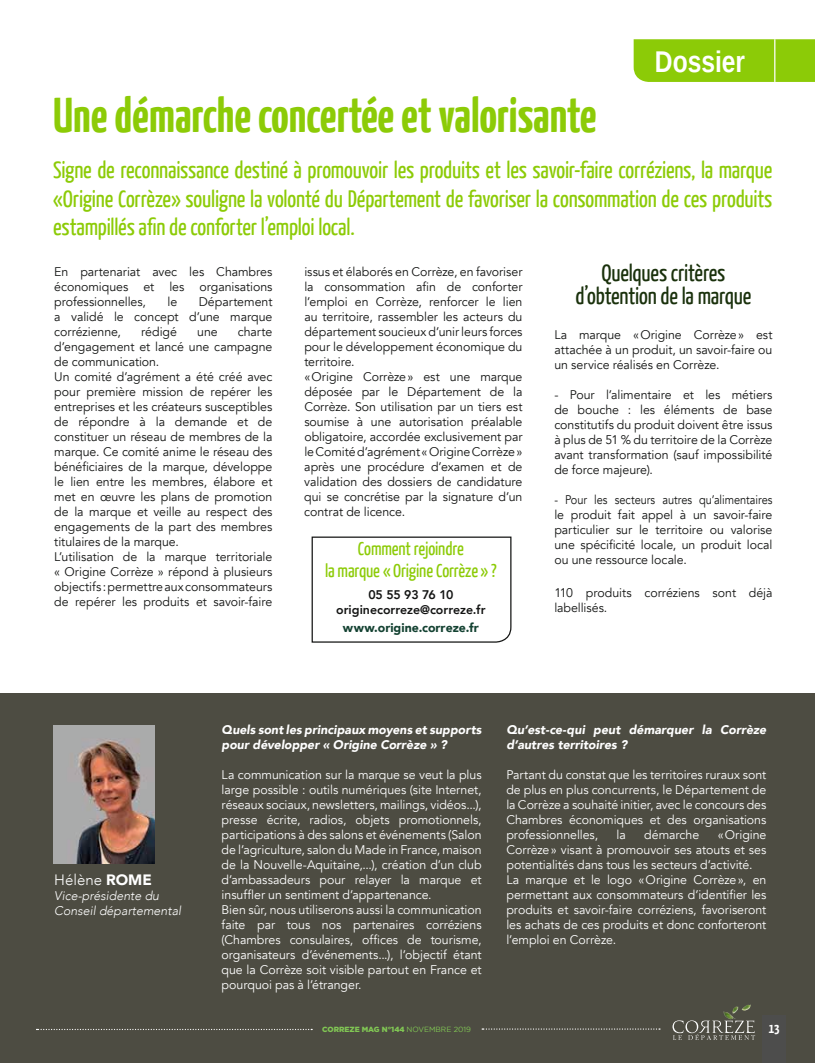
<style>
.page{position:relative;width:815px;height:1063px;background:#fff}
.page>*{position:absolute;margin:0;border:0;box-sizing:border-box;transform-origin:0 0}
.t1{font:700 48.75px "Yanone Kaffeesatz";color:#8ccb07}
.t2{font:700 30px "Liberation Sans Narrow";color:#fff}
.t3{font:23.75px/28.5px "Yanone Kaffeesatz";letter-spacing:-.01em;color:#8ccb07;text-align:justify}
.t4{font:23.75px/23.5px "Yanone Kaffeesatz";letter-spacing:-.01em;color:#1a310c;text-align:center}
.t5{font:18.75px/22.5px "Yanone Kaffeesatz";letter-spacing:-.01em;color:#8ccb07;text-align:center}
.t6{font:300 15px "Avenir";color:#fff}
.t7{font:700 13.75px "Yanone Kaffeesatz";color:#fff}
.t8{font:12.5px/15px "Avenir";letter-spacing:-.005em;color:#131413;text-align:justify}
.t9{font:12.5px/15px "Avenir";letter-spacing:-.005em;color:#fff}
.t10{font:12.5px/15px "Avenir";letter-spacing:-.005em;color:#131413;text-align:justify;scale:.88 1}
.t11{font:italic 900 12.5px/15px "Avenir";color:#fff}
.t12{font:italic 300 12.5px/15px "Avenir";color:#fff}
.t13{font:800 12.5px/15px "Avenir";color:#131413;text-align:center}
.t14{font:900 12.5px "Avenir";color:#144232}
.t15{font:900 7.5px "Gotham";color:#81c754}
.s1{font-family:"Avenir Next Condensed";font-weight:200;font-size:28.75px;color:#94cbd2}
.s2{font-weight:900}
.s3{font-weight:400}
</style>
<div class="page">
<div style="left:0;top:694px;width:815px;height:369px;background:#4d4c42"></div>
<div style="left:762px;top:1015px;width:24px;height:48px;background:#4d4d4c"></div>
<svg style="left:672px;top:1004px;width:83px;height:36px"></svg>
<svg style="left:482px;top:1028px;width:178px;height:2px"></svg>
<svg style="left:37px;top:1029px;width:275px;height:1px"></svg>
<div style="left:634px;top:39px;width:181px;height:43px;background:#8ccb07"></div>
<hr style="left:774px;top:39px;width:1px;height:43px;background:#fff">
<svg style="left:311px;top:536px;width:201px;height:107px"></svg>
<img style="left:53px;top:726px;width:102px;height:137px">
<h2 class="t2" style="left:655px;top:41px;width:99px">Dossier<span class="s1">4</span></h2>
<h1 class="t1" style="left:53px;top:85px;width:545px">Une démarche concertée et valorisante</h1>
<p class="t3" style="left:53px;top:155px;width:721px">Signe de reconnaissance destiné à promouvoir les produits et les savoir-faire corréziens, la marque «Origine Corrèze» souligne la volonté du Département de favoriser la consommation de ces produits estampillés afin de conforter l’emploi local.</p>
<p class="t8" style="left:54px;top:264px;width:220px">En partenariat avec les Chambres économiques et les organisations professionnelles,</p>
<p class="t8" style="left:168px;top:294px;width:11px">le</p>
<p class="t8" style="left:54px;top:294px;width:220px;text-indent:144px">Département a validé le concept d’une marque corrézienne,</p>
<p class="t8" style="left:54px;top:324px;width:220px;text-align:left;text-indent:184px">charte d’engagement et lancé une campagne de communication.<br>Un comité d’agrément a été créé avec pour première mission de repérer les entreprises et les créateurs susceptibles de répondre à la demande et de constituer un réseau de membres de la marque. Ce comité anime le réseau des bénéficiaires de la marque, développe le lien entre les membres, élabore et met en œuvre les plans de promotion de la marque et veille au respect des engagements de la part des membres titulaires de la marque.<br>L’utilisation de la marque territoriale « Origine Corrèze » répond à plusieurs objectifs : permettre aux consommateurs de repérer les produits et savoir-faire</p>
<p class="t8" style="left:141px;top:324px;width:37px">rédigé</p>
<p class="t8" style="left:197px;top:324px;width:22px">une</p>
<p class="t8" style="left:304px;top:264px;width:220px;text-align:left">issus et élaborés en Corrèze, en favoriser la consommation afin de conforter l’emploi en Corrèze, renforcer le lien au territoire, rassembler les acteurs du département soucieux d’unir leurs forces pour le développement économique du territoire.<br>«Origine Corrèze» est une marque déposée par le Département de la Corrèze. Son utilisation par un tiers est soumise à une autorisation préalable obligatoire, accordée exclusivement par le Comité d’agrément « Origine Corrèze » après une procédure d’examen et de validation des dossiers de candidature qui se concrétise par la signature d’un contrat de licence.</p>
<h3 class="t4" style="left:575px;top:260px;width:177px">Quelques critères d’obtention de la marque</h3>
<p class="t8" style="left:554px;top:328px;width:220px">La marque «Origine Corrèze» est attachée à un produit, un savoir-faire ou un service réalisés en Corrèze.</p>
<p class="t8" style="left:554px;top:388px;width:220px">- Pour l’alimentaire et les métiers de bouche : les éléments de base constitutifs du produit doivent être issus à plus de 51 % du territoire de la Corrèze avant transformation (sauf impossibilité de force majeure).</p>
<p class="t10" style="left:554px;top:493px;width:249px">- Pour les secteurs autres qu’alimentaires le produit fait appel à un savoir-faire particulier sur le territoire ou valorise une spécificité locale, un produit local ou une ressource locale.</p>
<p class="t8" style="left:554px;top:586px;width:220px">110 produits corréziens sont déjà labellisés.</p>
<h3 class="t5" style="left:325px;top:536px;width:173px">Comment rejoindre<br>la marque « Origine Corrèze » ?</h3>
<p class="t13" style="left:336px;top:588px;width:151px">05 55 93 76 10 originecorreze@correze.fr</p>
<p class="t14" style="left:343px;top:617px;width:137px">www.origine.correze.fr</p>
<p class="t6" style="left:54px;top:871px;width:99px">Hélène <span class="s2">ROME</span></p>
<p class="t12" style="left:54px;top:888px;width:128px">Vice-présidente du<br>Conseil départemental</p>
<p class="t11" style="left:222px;top:722px;width:261px">Quels sont les principaux moyens et supports pour développer « Origine Corrèze » ?</p>
<p class="t9" style="left:222px;top:767px;width:262px">La communication sur la marque se veut la plus large possible : outils numériques (site Internet, réseaux sociaux, newsletters, mailings, vidéos...), presse écrite, radios, objets promotionnels, participations à des salons et événements (Salon de l’agriculture, salon du Made in France, maison de la Nouvelle-Aquitaine,...), création d’un club d’ambassadeurs pour relayer la marque et insuffler un sentiment d’appartenance.<br>Bien sûr, nous utiliserons aussi la communication faite par tous nos partenaires corréziens (Chambres consulaires, offices de tourisme, organisateurs d’événements...), l’objectif étant que la Corrèze soit visible partout en France et pourquoi pas à l’étranger.</p>
<p class="t15" style="left:322px;top:1025px;width:150px">CORREZE MAG N°144 <span class="s3">NOVEMBRE 2019</span></p>
<p class="t11" style="left:506px;top:722px;width:261px">Qu’est-ce-qui peut démarquer la Corrèze d’autres territoires ?</p>
<p class="t9" style="left:506px;top:767px;width:262px;text-align:justify">Partant du constat que les territoires ruraux sont de plus en plus concurrents, le Département de la Corrèze a souhaité initier, avec le concours des Chambres économiques et des organisations professionnelles,</p>
<p class="t9" style="left:617px;top:827px;width:11px">la</p>
<p class="t9" style="left:644px;top:827px;width:56px">démarche</p>
<p class="t9" style="left:506px;top:827px;width:262px;text-indent:211px">«Origine Corrèze» visant à promouvoir ses atouts et ses potentialités dans tous les secteurs d’activité.<br>La marque et le logo «Origine Corrèze», en permettant aux consommateurs d’identifier les produits et savoir-faire corréziens, favoriseront les achats de ces produits et donc conforteront l’emploi en Corrèze.</p>
<p class="t7" style="left:769px;top:1019px;width:12px">13</p>
</div>
